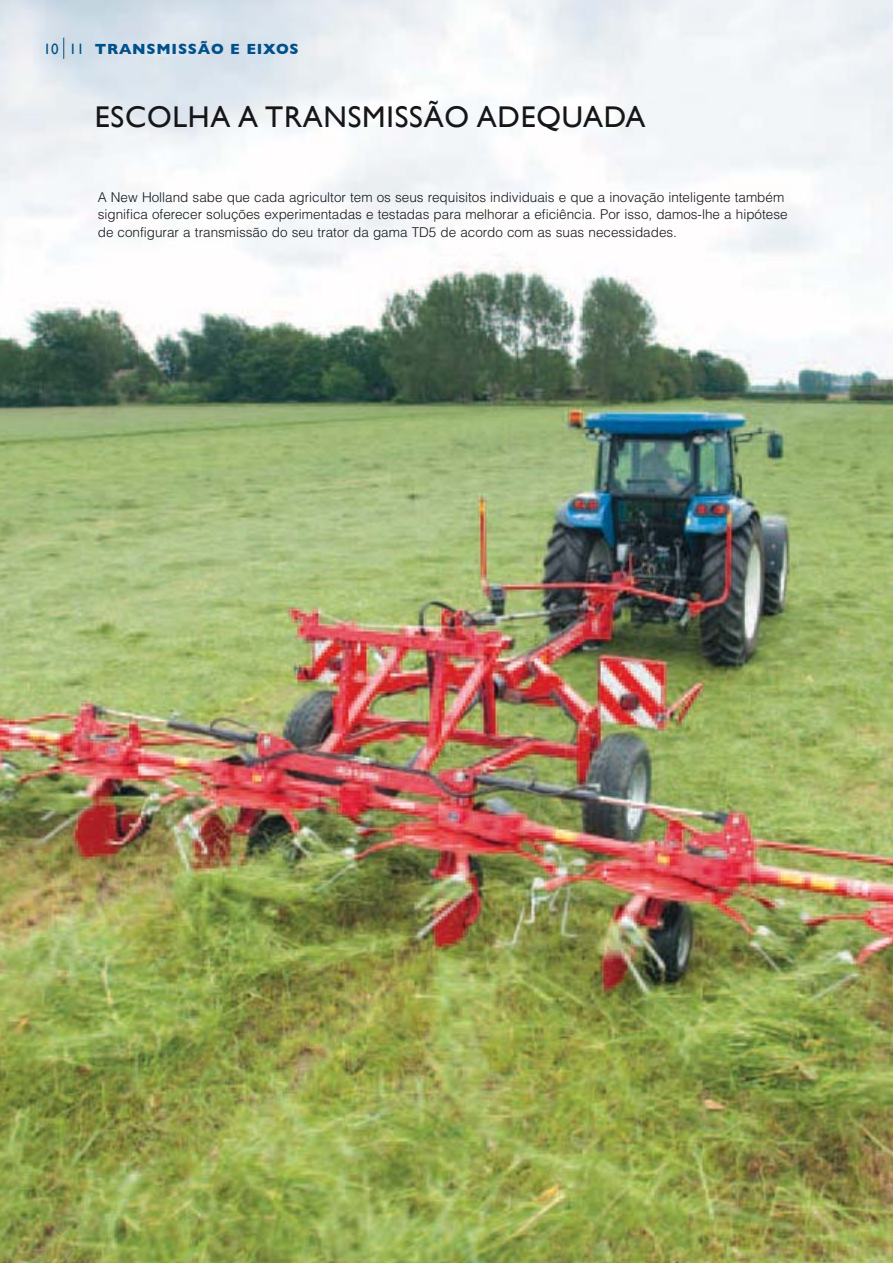
<style>
.page{position:relative;width:893px;height:1263px;background:#fff}
.page>*{position:absolute;margin:0;border:0;box-sizing:border-box;transform-origin:0 0}
.t1{font:30px "Gill Sans";letter-spacing:.025em;color:#161619}
.t2{font:700 15px "Gill Sans";letter-spacing:.05em;color:#00508a}
.t3{font:300 13.5px/17.2px "Helvetica";color:#161619}
.s1{font-weight:400}
</style>
<div class="page">
<img style="left:0;top:0;width:893px;height:1263px">
<svg style="left:63px;top:38px;width:1px;height:21px"></svg>
<p class="t2" style="left:44px;top:40px;width:257px"><span class="s1">10 11</span> TRANSMISSÃO E EIXOS</p>
<h1 class="t1" style="left:95px;top:100px;width:552px">ESCOLHA A TRANSMISSÃO ADEQUADA</h1>
<p class="t3" style="left:98px;top:190px;width:691px">A New Holland sabe que cada agricultor tem os seus requisitos individuais e que a inovação inteligente também significa oferecer soluções experimentadas e testadas para melhorar a eficiência. Por isso, damos-lhe a hipótese de configurar a transmissão do seu trator da gama TD5 de acordo com as suas necessidades.</p>
</div>
